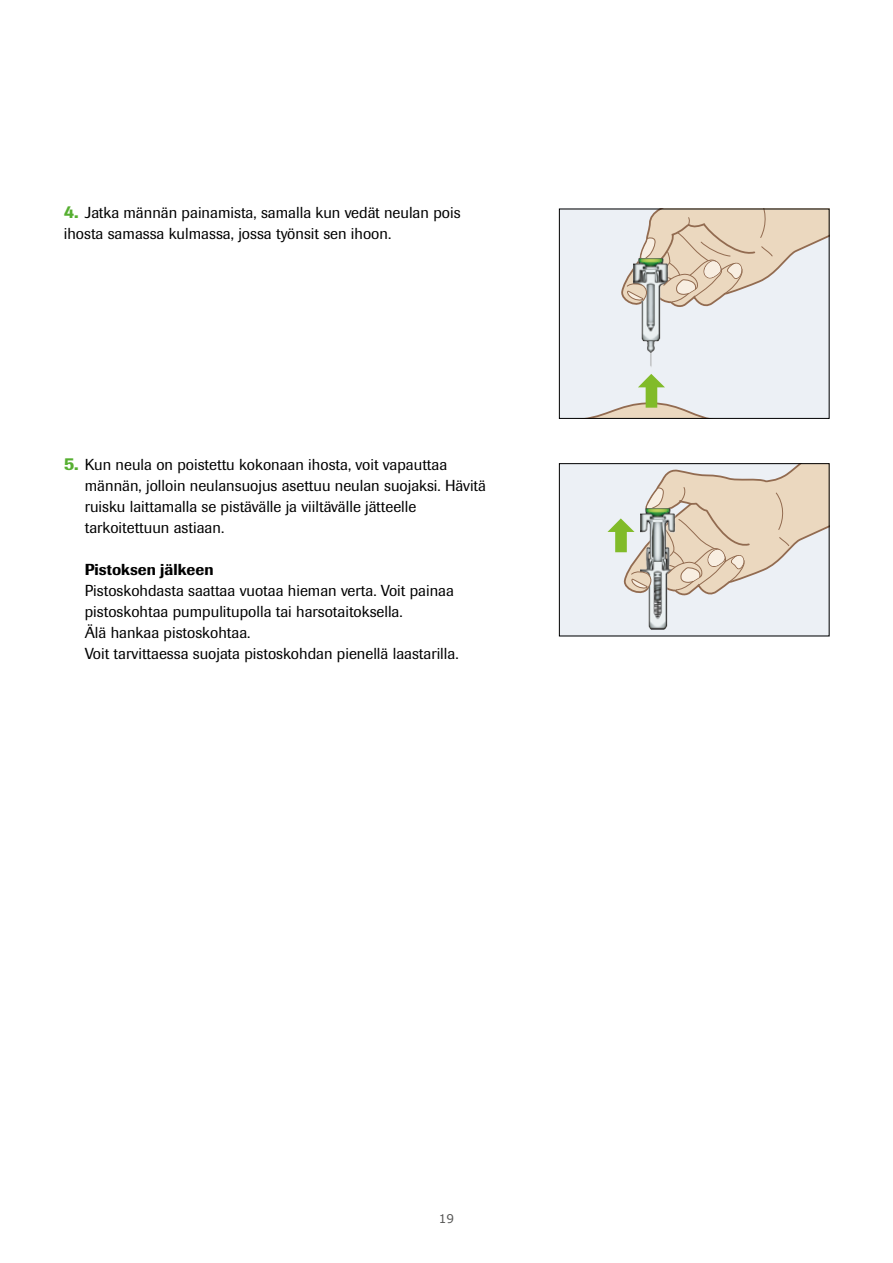
<style>
.page{position:relative;width:893px;height:1263px;background:#fff}
.page>*{position:absolute;margin:0;border:0;box-sizing:border-box;transform-origin:0 0}
.t1{font:15.75px/21px "Imago";color:#000}
.t2{font:500 15.75px "Imago";color:#000}
.t3{font:12px "Verdana";color:#575756}
.s1{font-weight:500;font-size:18px;color:#56af31}
</style>
<div class="page">
<div style="left:559px;top:209px;width:271px;height:210px;background:#ecf0f5"></div>
<img style="left:641px;top:310px;width:20px;height:57px">
<svg style="left:590px;top:374px;width:115px;height:43px"></svg>
<svg style="left:621px;top:211px;width:207px;height:99px"></svg>
<div style="left:559px;top:209px;width:271px;height:210px;border:1px solid #000"></div>
<div style="left:559px;top:463px;width:271px;height:173px;background:#ecf0f5"></div>
<img style="left:648px;top:598px;width:20px;height:32px">
<svg style="left:607px;top:465px;width:221px;height:133px"></svg>
<div style="left:559px;top:463px;width:271px;height:173px;border:1px solid #000"></div>
<p class="t1" style="left:64px;top:201px;width:398px"><span class="s1">4.</span> Jatka männän painamista, samalla kun vedät neulan pois ihosta samassa kulmassa, jossa työnsit sen ihoon.</p>
<p class="t1" style="left:85px;top:453px;width:403px;text-indent:-21px"><span class="s1">5.</span> Kun neula on poistettu kokonaan ihosta, voit vapauttaa männän, jolloin neulansuojus asettuu neulan suojaksi. Hävitä ruisku laittamalla se pistävälle ja viiltävälle jätteelle tarkoitettuun astiaan.</p>
<p class="t2" style="left:85px;top:559px;width:130px">Pistoksen jälkeen</p>
<p class="t1" style="left:85px;top:579px;width:375px">Pistoskohdasta saattaa vuotaa hieman verta. Voit painaa pistoskohtaa pumpulitupolla tai harsotaitoksella.<br>Älä hankaa pistoskohtaa.<br>Voit tarvittaessa suojata pistoskohdan pienellä laastarilla.</p>
<p class="t3" style="left:439px;top:1211px;width:17px">19</p>
</div>
